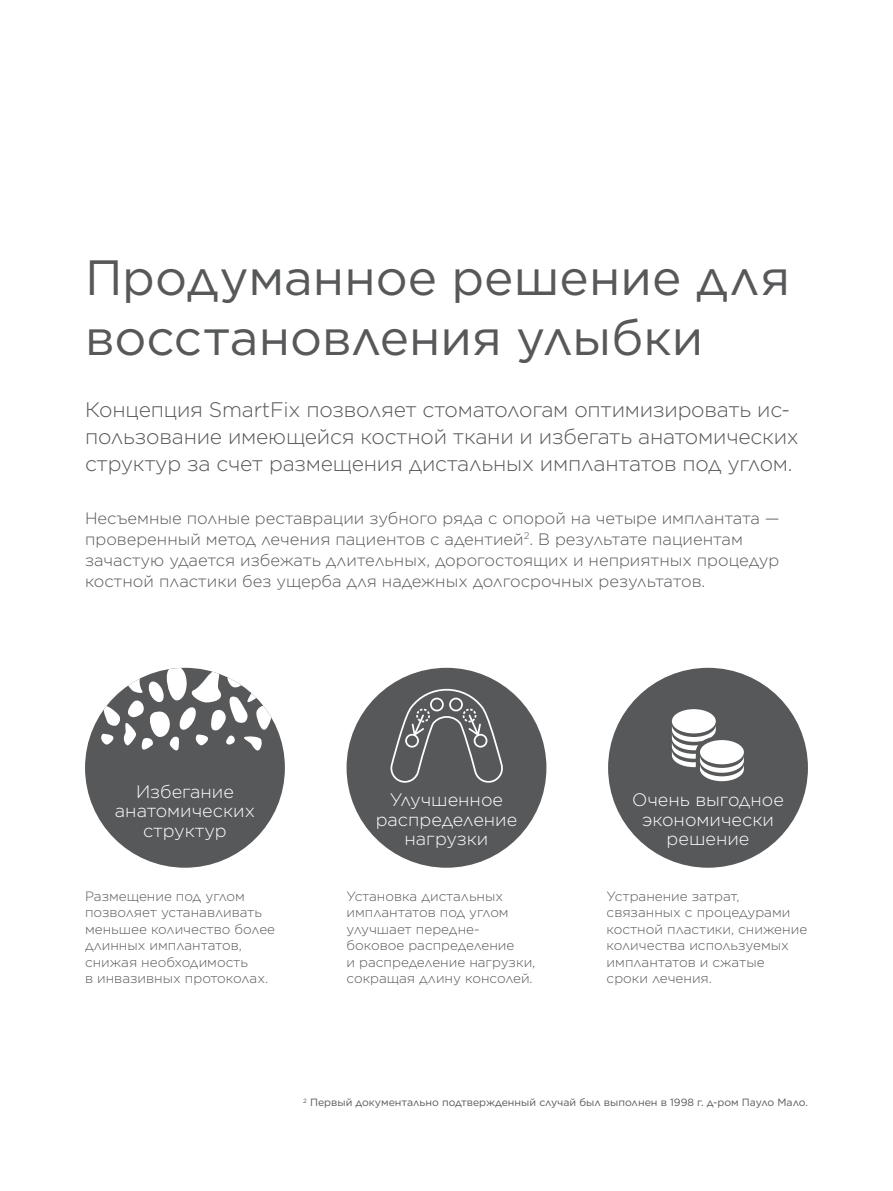
<style>
.page{position:relative;width:893px;height:1191px;background:#fff}
.page>*{position:absolute;margin:0;border:0;box-sizing:border-box;transform-origin:0 0}
.DS_headlines{font:49.5px/60px "Gotham";color:#57585a}
.DS_intro_text{font:300 21px/27px "Gotham";letter-spacing:-.01em;color:#57585a}
.t1{font:300 18px/19.5px "Gotham";color:#fff;text-align:center}
.DS_body_text{font:300 16.5px/21px "Gotham";color:#57585a}
.DS_body_text-2{font:300 13.5px/16.5px "Gotham";color:#57585a}
.DS_captions{font:10.5px "Gotham";color:#57585a}
</style>
<div class="page">
<div style="left:85px;top:668px;width:200px;height:199px;background:#57585a;border-radius:50%"></div>
<svg style="left:94px;top:668px;width:180px;height:83px"></svg>
<div style="left:608px;top:668px;width:200px;height:199px;background:#57585a;border-radius:50%"></div>
<svg style="left:672px;top:725px;width:72px;height:56px"></svg>
<div style="left:672px;top:709px;width:44px;height:24px;background:#fff;border-radius:50%"></div>
<div style="left:700px;top:740px;width:44px;height:24px;background:#fff;border-radius:50%"></div>
<div style="left:347px;top:668px;width:199px;height:199px;background:#57585a;border-radius:50%"></div>
<svg style="left:390px;top:689px;width:113px;height:94px"></svg>
<p class="DS_headlines" style="left:85px;top:246px;width:707px">Продуманное решение для восстановления улыбки</p>
<p class="DS_intro_text" style="left:85px;top:395px;width:715px">Концепция SmartFix позволяет стоматологам оптимизировать ис&shy;пользование имеющейся костной ткани и избегать анатомических структур за счет размещения дистальных имплантатов под углом.</p>
<p class="DS_body_text" style="left:85px;top:507px;width:696px">Несъемные полные реставрации зубного ряда с опорой на четыре имплантата — проверенный метод лечения пациентов с адентией<sup>2</sup>. В результате пациентам зачастую удается избежать длительных, дорогостоящих и неприятных процедур костной пластики без ущерба для надежных долгосрочных результатов.</p>
<p class="t1" style="left:115px;top:781px;width:141px">Избегание анатомических структур</p>
<p class="t1" style="left:632px;top:790px;width:153px">Очень выгодное экономически решение</p>
<p class="t1" style="left:376px;top:790px;width:143px">Улучшенное распределение нагрузки</p>
<p class="DS_body_text-2" style="left:85px;top:887px;width:192px">Размещение под углом позволяет устанавливать меньшее количество более длинных имплантатов, снижая необходимость<br>в инвазивных протоколах.</p>
<p class="DS_body_text-2" style="left:607px;top:887px;width:202px">Устранение затрат, связанных с процедурами костной пластики, снижение количества используемых имплантатов и сжатые сроки лечения.</p>
<p class="DS_body_text-2" style="left:347px;top:887px;width:190px">Установка дистальных имплантатов под углом улучшает передне&shy;боковое распределение<br>и распределение нагрузки, сокращая длину консолей.</p>
<p class="DS_captions" style="left:303px;top:1095px;width:506px"><sup>2</sup> Первый документально подтвержденный случай был выполнен в 1998 г. д-ром Пауло Мало.</p>
</div>
